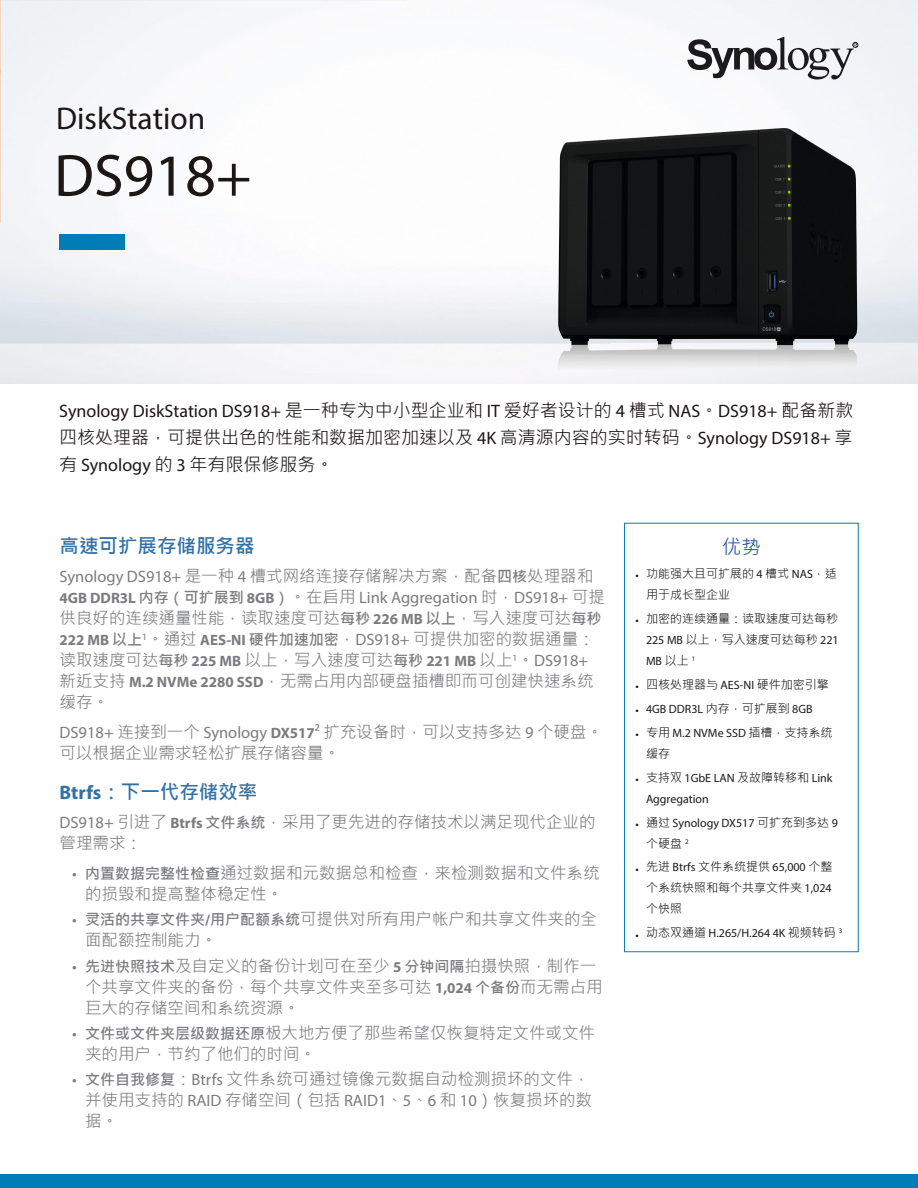
<style>
.page{position:relative;width:918px;height:1188px;background:#fff}
.page>*{position:absolute;margin:0;border:0;box-sizing:border-box;transform-origin:0 0}
.Model_Name{font:60px "Myriad Pro";color:#1c1615}
.Product_Type{font:31.5px "Myriad Pro";color:#1c1615}
.Chapter_Title_1{font:700 19.5px "Microsoft Jheng Hei";color:#3271a7}
.Selling_Title{font:19.5px "Microsoft Jheng Hei";color:#22519f}
.Introduction{font:18px/27px "Microsoft Jheng Hei";color:#1c1615;text-align:justify}
.Body_Content{font:16.5px/21px "Microsoft Jheng Hei";color:#7b7c7f}
.t1{font:12px/21px "Microsoft Jheng Hei";color:#1c1a1b;text-align:justify}
.t2{font:12px/21px "Myriad Pro";color:#1c1a1b}
.s1{font-family:"Myriad Pro"}
.s2{font-weight:700;font-size:15px}
.s3{font-family:"Myriad Pro";font-weight:700;font-size:15px}
.s4{color:#7a7a7d}
.s5{font-family:"Microsoft Jheng Hei"}
</style>
<div class="page">
<div style="left:0;top:1174px;width:918px;height:14px;background:#007db4"></div>
<svg style="left:687px;top:37px;width:171px;height:43px"></svg>
<div style="left:59px;top:234px;width:66px;height:16px;background:#007db4"></div>
<div style="left:624px;top:523px;width:234px;height:429px;border:1px solid #007db4"></div>
<img style="left:557px;top:126px;width:301px;height:254px">
<p class="Product_Type" style="left:56px;top:99px;width:151px">DiskStation</p>
<p class="Model_Name" style="left:54px;top:139px;width:199px">DS918+</p>
<p class="Introduction" style="left:59px;top:397px;width:796px"><span class="s1">Synology DiskStation DS918+</span> 是一种专为中小型企业和 <span class="s1">IT</span> 爱好者设计的 <span class="s1">4</span> 槽式 <span class="s1">NAS</span>。<span class="s1">DS918+</span> 配备新款四核处理器，可提供出色的性能和数据加密加速以及 <span class="s1">4K</span> 高清源内容的实时转码。<span class="s1">Synology DS918+</span> 享有 <span class="s1">Synology</span> 的 <span class="s1">3</span> 年有限保修服务。</p>
<p class="Chapter_Title_1" style="left:60px;top:533px;width:196px">高速可扩展存储服务器</p>
<p class="Body_Content" style="left:60px;top:566px;width:547px"><span class="s1">Synology DS918+</span> 是一种 <span class="s1">4</span> 槽式网络连接存储解决方案，配备<span class="s2">四核</span>处理器和<span class="s3">4GB DDR3L</span> <span class="s2">内存（可扩展到</span> <span class="s3">8GB</span><span class="s2">）</span>。在启用 <span class="s1">Link Aggregation</span> 时，<span class="s1">DS918+</span> 可提供良好的连续通量性能，读取速度可达<span class="s2">每秒</span> <span class="s3">226 MB</span> <span class="s2">以上</span>，写入速度可达<span class="s2">每秒</span><span class="s3">222 MB</span> <span class="s2">以上</span><sup>1</sup>。通过 <span class="s3">AES-NI</span> <span class="s2">硬件加速加密</span>，<span class="s1">DS918+</span> 可提供加密的数据通量：读取速度可达<span class="s2">每秒</span> <span class="s3">225 MB</span> 以上，写入速度可达<span class="s2">每秒</span> <span class="s3">221 MB</span> 以上<sup>1</sup>。<span class="s1">DS918+</span>新近支持 <span class="s3">M.2 NVMe 2280 SSD</span>，无需占用内部硬盘插槽即而可创建快速系统缓存。</p>
<p class="Body_Content" style="left:60px;top:721px;width:545px"><span class="s1">DS918+</span> 连接到一个 <span class="s1">Synology</span> <span class="s3">DX517</span><span class="s1">2</span> 扩充设备时，可以<span class="s4">支持</span>多达 <span class="s1">9</span> 个硬盘。可以根据企业需求轻松扩展存储容量。</p>
<p class="Chapter_Title_1" style="left:60px;top:780px;width:199px"><span class="s1">Btrfs</span>：下一代存储效率</p>
<p class="Body_Content" style="left:60px;top:812px;width:538px"><span class="s1">DS918+</span> 引进了 <span class="s3">Btrfs</span> <span class="s2">文件系统</span>，采用了更先进的存储技术以满足现代企业的管理需求：</p>
<p class="Body_Content" style="left:85px;top:862px;width:516px;text-indent:-13px"><span class="s1">•</span> <span class="s2">内置数据完整性检查</span>通过数据和元数据总和检查，来检测数据和文件系统的损毁和提高整体稳定性。</p>
<p class="Body_Content" style="left:85px;top:909px;width:513px;text-indent:-13px"><span class="s1">•</span> <span class="s2">灵活的共享文件夹</span><span class="s3">/</span><span class="s2">用户配额系统</span>可提供对所有用户帐户和共享文件夹的全面配额控制能力。</p>
<p class="Body_Content" style="left:85px;top:955px;width:519px;text-indent:-13px"><span class="s1">•</span> <span class="s2">先进快照技术</span>及自定义的备份计划可在至少 <span class="s3">5</span> <span class="s2">分钟间隔</span>拍摄快照，制作一个共享文件夹的备份，每个共享文件夹至多可达 <span class="s3">1,024</span> <span class="s2">个备份</span>而无需占用巨大的存储空间和系统资源。</p>
<p class="Body_Content" style="left:85px;top:1022px;width:511px;text-indent:-13px"><span class="s1">•</span> <span class="s2">文件或文件夹层级数据还原</span>极大地方便了那些希望仅恢复特定文件或文件夹的用户，节约了他们的时间。</p>
<p class="Body_Content" style="left:85px;top:1068px;width:509px;text-indent:-13px"><span class="s1">•</span> <span class="s2">文件自我修复</span>：<span class="s1">Btrfs</span> 文件系统可通过镜像元数据自动检测损坏的文件，并使用支持的 <span class="s1">RAID</span> 存储空间（包括 <span class="s1">RAID1</span>、<span class="s1">5</span>、<span class="s1">6</span> 和 <span class="s1">10</span>）恢复损坏的数据。</p>
<p class="Selling_Title" style="left:722px;top:534px;width:40px">优势</p>
<p class="t1" style="left:646px;top:563px;width:192px;text-indent:-11px"><span class="s1">•</span> 功能强大且可扩展的 <span class="s1">4</span> 槽式 <span class="s1">NAS</span>，适用于成长型企业</p>
<p class="t1" style="left:646px;top:608px;width:194px;text-indent:-11px"><span class="s1">•</span> 加密的连续通量：读取速度可达每秒<span class="s1">225 MB</span> 以上，写入速度可达每秒 <span class="s1">221<br>MB</span> 以上 <sup>1</sup></p>
<p class="t1" style="left:635px;top:674px;width:195px"><span class="s1">•</span> 四核处理器与 <span class="s1">AES-NI</span> 硬件加密引擎</p>
<p class="t2" style="left:635px;top:698px;width:179px">• 4GB DDR3L <span class="s5">内存，可扩展到</span> 8GB</p>
<p class="t2" style="left:646px;top:722px;width:188px;text-indent:-11px">• <span class="s5">专用</span> M.2 NVMe SSD <span class="s5">插槽，支持系统缓存</span></p>
<p class="t2" style="left:646px;top:767px;width:188px;text-indent:-11px">• <span class="s5">支持双</span> 1GbE LAN <span class="s5">及故障转移和</span> Link<br>Aggregation</p>
<p class="t2" style="left:646px;top:812px;width:193px;text-indent:-11px">• <span class="s5">通过</span> Synology DX517 <span class="s5">可扩充到多达</span> 9<span class="s5">个硬盘</span> <sup>2</sup></p>
<p class="t1" style="left:646px;top:857px;width:188px;text-indent:-11px"><span class="s1">•</span> 先进 <span class="s1">Btrfs</span> 文件系统提供 <span class="s1">65,000</span> 个整个系统快照和每个共享文件夹 <span class="s1">1,024</span>个快照</p>
<p class="t2" style="left:635px;top:923px;width:209px">• <span class="s5">动态双通道</span> H.265/H.264 4K <span class="s5">视频转码</span> <sup>3</sup></p>
</div>
